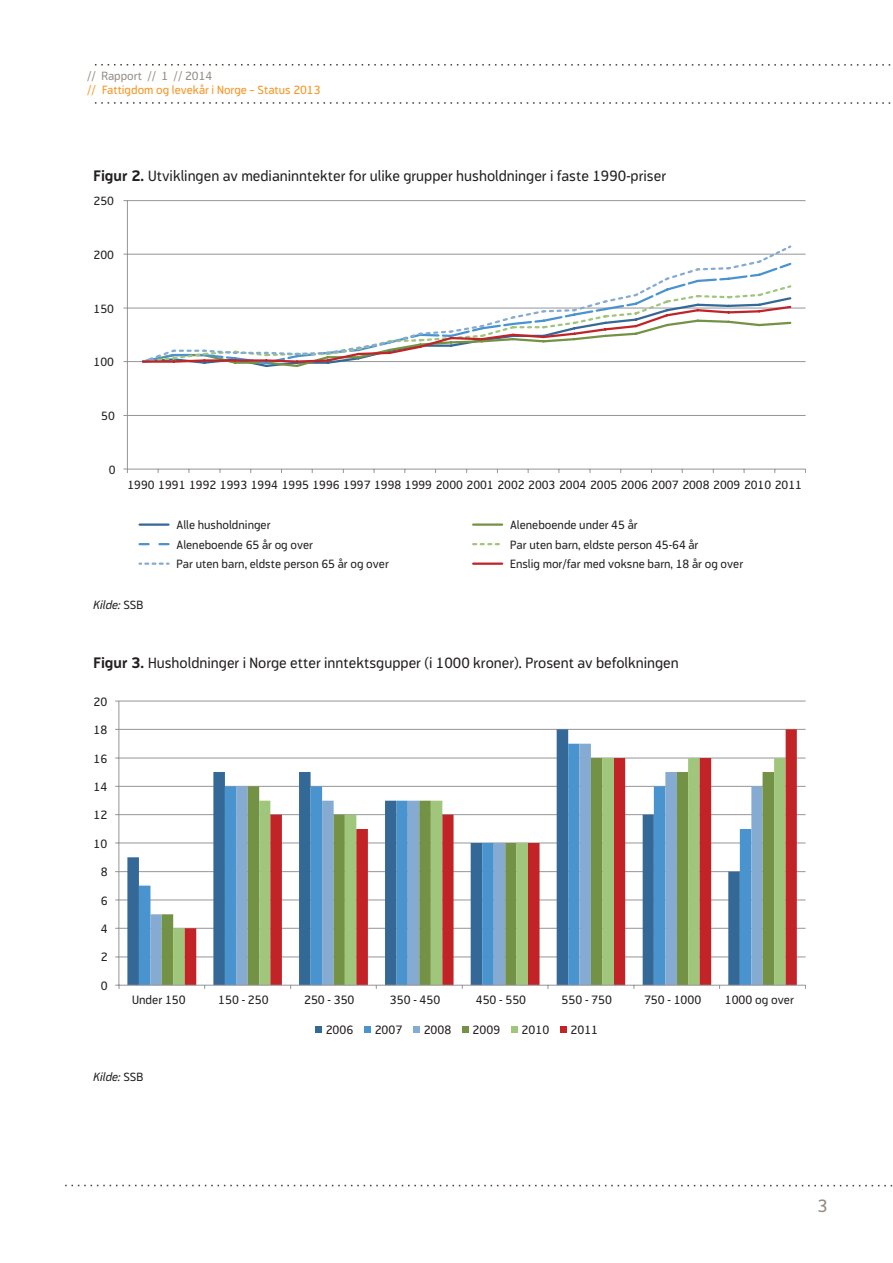
<style>
.page{position:relative;width:893px;height:1263px;background:#fff}
.page>*{position:absolute;margin:0;border:0;box-sizing:border-box;transform-origin:0 0}
.t1{font:18px "Modus";color:#948d87}
.t2{font:15px "Modus";color:#231f20}
.t3{font:12.15px "Modus";color:#231f20}
.t4{font:12px "Modus";color:#231f20}
.t5{font:12px "Modus";color:#f7931d}
.t6{font:12px "Modus";color:#948d87}
.t7{font:italic 12px "Modus";color:#231f20}
.s1{font-weight:700}
.s2{font-style:normal}
</style>
<div class="page">
<svg style="left:94px;top:64px;width:797px;height:2px"></svg>
<svg style="left:94px;top:102px;width:797px;height:2px"></svg>
<svg style="left:65px;top:1185px;width:828px;height:1px"></svg>
<hr style="left:127px;top:415px;width:679px;height:1px;background:#939598">
<hr style="left:127px;top:361px;width:679px;height:1px;background:#939598">
<hr style="left:127px;top:308px;width:679px;height:1px;background:#939598">
<hr style="left:127px;top:254px;width:679px;height:1px;background:#939598">
<hr style="left:127px;top:200px;width:679px;height:1px;background:#939598">
<hr style="left:127px;top:200px;width:1px;height:269px;background:#939598">
<hr style="left:127px;top:469px;width:679px;height:1px;background:#939598">
<svg style="left:140px;top:245px;width:653px;height:122px"></svg>
<hr style="left:140px;top:523px;width:29px;height:3px;background:#346897">
<hr style="left:473px;top:523px;width:29px;height:3px;background:#749245">
<svg style="left:140px;top:543px;width:9px;height:2px"></svg>
<svg style="left:159px;top:543px;width:10px;height:2px"></svg>
<svg style="left:473px;top:543px;width:27px;height:2px"></svg>
<svg style="left:140px;top:562px;width:29px;height:3px"></svg>
<hr style="left:473px;top:562px;width:29px;height:3px;background:#c12327">
<hr style="left:119px;top:956px;width:686px;height:1px;background:#939598">
<hr style="left:119px;top:928px;width:686px;height:1px;background:#939598">
<hr style="left:119px;top:899px;width:686px;height:1px;background:#939598">
<hr style="left:119px;top:871px;width:686px;height:1px;background:#939598">
<hr style="left:119px;top:842px;width:686px;height:1px;background:#939598">
<hr style="left:119px;top:814px;width:686px;height:1px;background:#939598">
<hr style="left:119px;top:786px;width:686px;height:1px;background:#939598">
<hr style="left:119px;top:758px;width:686px;height:1px;background:#939598">
<hr style="left:119px;top:729px;width:686px;height:1px;background:#939598">
<hr style="left:119px;top:701px;width:686px;height:1px;background:#939598">
<svg style="left:127px;top:729px;width:58px;height:256px"></svg>
<svg style="left:150px;top:744px;width:35px;height:241px"></svg>
<svg style="left:185px;top:729px;width:612px;height:256px"></svg>
<hr style="left:119px;top:701px;width:1px;height:284px;background:#939598">
<hr style="left:119px;top:985px;width:687px;height:1px;background:#939598">
<svg style="left:315px;top:1026px;width:6px;height:6px"></svg>
<svg style="left:364px;top:1026px;width:6px;height:6px"></svg>
<svg style="left:413px;top:1026px;width:6px;height:6px"></svg>
<svg style="left:462px;top:1026px;width:6px;height:6px"></svg>
<svg style="left:511px;top:1026px;width:6px;height:6px"></svg>
<svg style="left:560px;top:1026px;width:6px;height:6px"></svg>
<p class="t6" style="left:87px;top:69px;width:127px">// Rapport // 1 // 2014</p>
<p class="t5" style="left:87px;top:83px;width:235px">// Fattigdom og levekår i Norge – Status 2013</p>
<p class="t2" style="left:94px;top:167px;width:574px"><span class="s1">Figur 2.</span> Utviklingen av medianinntekter for ulike grupper husholdninger i faste 1990-priser</p>
<p class="t4" style="left:94px;top:194px;width:22px">250</p>
<p class="t4" style="left:94px;top:248px;width:22px">200</p>
<p class="t4" style="left:94px;top:302px;width:22px">150</p>
<p class="t4" style="left:94px;top:356px;width:22px">100</p>
<p class="t4" style="left:101px;top:409px;width:15px">50</p>
<p class="t4" style="left:109px;top:463px;width:8px">0</p>
<p class="t4" style="left:127px;top:478px;width:676px">1990 1991 1992 1993 1994 1995 1996 1997 1998 1999 2000 2001 2002 2003 2004 2005 2006 2007 2008 2009 2010 2011</p>
<p class="t4" style="left:176px;top:518px;width:96px">Alle husholdninger</p>
<p class="t4" style="left:510px;top:518px;width:129px">Aleneboende under 45 år</p>
<p class="t4" style="left:176px;top:538px;width:138px">Aleneboende 65 år og over</p>
<p class="t4" style="left:510px;top:538px;width:190px">Par uten barn, eldste person 45-64 år</p>
<p class="t4" style="left:176px;top:557px;width:214px">Par uten barn, eldste person 65 år og over</p>
<p class="t4" style="left:510px;top:557px;width:235px">Enslig mor/far med voksne barn, 18 år og over</p>
<p class="t7" style="left:94px;top:598px;width:51px">Kilde: <span class="s2">SSB</span></p>
<p class="t2" style="left:94px;top:654px;width:587px"><span class="s1">Figur 3.</span> Husholdninger i Norge etter inntektsgupper (i 1000 kroner). Prosent av befolkningen</p>
<p class="t3" style="left:94px;top:695px;width:15px">20</p>
<p class="t3" style="left:94px;top:723px;width:15px">18</p>
<p class="t3" style="left:94px;top:751px;width:15px">16</p>
<p class="t3" style="left:94px;top:780px;width:15px">14</p>
<p class="t3" style="left:94px;top:808px;width:15px">12</p>
<p class="t3" style="left:94px;top:837px;width:15px">10</p>
<p class="t3" style="left:101px;top:865px;width:8px">8</p>
<p class="t3" style="left:101px;top:893px;width:8px">6</p>
<p class="t3" style="left:101px;top:922px;width:8px">4</p>
<p class="t3" style="left:101px;top:950px;width:8px">2</p>
<p class="t3" style="left:101px;top:979px;width:8px">0</p>
<p class="t3" style="left:132px;top:993px;width:55px">Under 150</p>
<p class="t3" style="left:218px;top:993px;width:52px">150 - 250</p>
<p class="t3" style="left:304px;top:993px;width:52px">250 - 350</p>
<p class="t3" style="left:390px;top:993px;width:52px">350 - 450</p>
<p class="t3" style="left:476px;top:993px;width:52px">450 - 550</p>
<p class="t3" style="left:562px;top:993px;width:52px">550 - 750</p>
<p class="t3" style="left:644px;top:993px;width:59px">750 - 1000</p>
<p class="t3" style="left:725px;top:993px;width:71px">1000 og over</p>
<p class="t3" style="left:326px;top:1023px;width:29px">2006</p>
<p class="t3" style="left:375px;top:1023px;width:29px">2007</p>
<p class="t3" style="left:424px;top:1023px;width:29px">2008</p>
<p class="t3" style="left:473px;top:1023px;width:29px">2009</p>
<p class="t3" style="left:522px;top:1023px;width:29px">2010</p>
<p class="t3" style="left:571px;top:1023px;width:29px">2011</p>
<p class="t7" style="left:94px;top:1070px;width:51px">Kilde: <span class="s2">SSB</span></p>
<h1 class="t1" style="left:817px;top:1195px;width:12px">3</h1>
</div>
